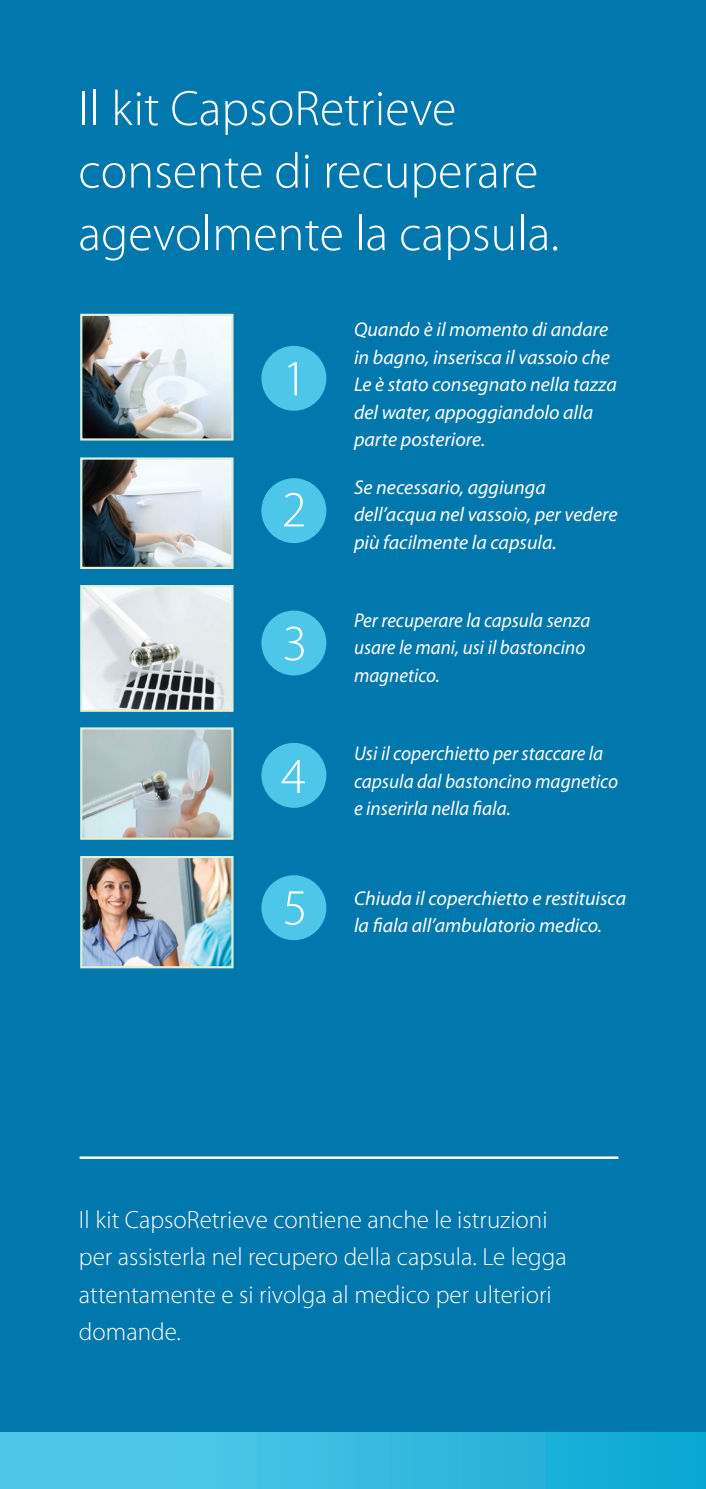
<style>
.page{position:relative;width:706px;height:1489px;background:#fff}
.page>*{position:absolute;margin:0;border:0;box-sizing:border-box;transform-origin:0 0}
.t1{font:300 51px "Myriad Pro";color:#fff}
.t2{font:300 50px/62.5px "Myriad Pro";color:#fff}
.t3{font:300 25px/37.5px "Myriad Pro";color:#fff}
.t4{font:italic 20px/27.5px "Myriad Pro";color:#fff}
.t5{font:italic 20px/27.5px "Myriad Pro";color:#fff;scale:.96 1}
.t6{font:italic 20px/27.5px "Myriad Pro";color:#fff;scale:.95 1}
</style>
<div class="page">
<div style="left:0;top:0;width:705px;height:1488px;background:#0078ae"></div>
<hr style="left:79px;top:1156px;width:539px;height:2px;background:#fff">
<div style="left:261px;top:346px;width:65px;height:65px;background:#4dc7e9;border-radius:50%"></div>
<div style="left:261px;top:478px;width:65px;height:65px;background:#4dc7e9;border-radius:50%"></div>
<div style="left:261px;top:610px;width:65px;height:65px;background:#4dc7e9;border-radius:50%"></div>
<div style="left:261px;top:742px;width:65px;height:65px;background:#4dc7e9;border-radius:50%"></div>
<div style="left:261px;top:875px;width:65px;height:65px;background:#4dc7e9;border-radius:50%"></div>
<img style="left:83px;top:317px;width:147px;height:120px">
<div style="left:80px;top:314px;width:153px;height:126px;border:2px solid #e1efd4"></div>
<img style="left:83px;top:460px;width:147px;height:106px">
<div style="left:80px;top:457px;width:153px;height:112px;border:2px solid #e1efd4"></div>
<img style="left:83px;top:588px;width:147px;height:120px">
<div style="left:80px;top:585px;width:153px;height:126px;border:2px solid #e1efd4"></div>
<img style="left:83px;top:730px;width:147px;height:106px">
<div style="left:80px;top:727px;width:153px;height:112px;border:2px solid #e1efd4"></div>
<img style="left:83px;top:859px;width:147px;height:106px">
<div style="left:80px;top:856px;width:153px;height:112px;border:2px solid #e1efd4"></div>
<div style="left:0;top:1432px;width:705px;height:56px;background:linear-gradient(to right,#5bcded,#0fa9d3)"></div>
<p class="t2" style="left:78px;top:77px;width:482px">Il kit CapsoRetrieve consente di recuperare agevolmente la capsula.</p>
<p class="t1" style="left:282px;top:347px;width:26px">1</p>
<p class="t1" style="left:281px;top:478px;width:26px">2</p>
<p class="t1" style="left:282px;top:612px;width:26px">3</p>
<p class="t1" style="left:281px;top:745px;width:26px">4</p>
<p class="t1" style="left:282px;top:876px;width:26px">5</p>
<p class="t4" style="left:354px;top:315px;width:264px">Quando è il momento di andare in bagno, inserisca il vassoio che<br>Le è stato consegnato nella tazza del water, appoggiandolo alla parte posteriore.</p>
<p class="t4" style="left:354px;top:473px;width:265px">Se necessario, aggiunga dell’acqua nel vassoio, per vedere più facilmente la capsula.</p>
<p class="t6" style="left:354px;top:606px;width:250px">Per recuperare la capsula senza usare le mani, usi il bastoncino magnetico.</p>
<p class="t5" style="left:354px;top:739px;width:276px">Usi il coperchietto per staccare la capsula dal bastoncino magnetico e inserirla nella fiala.</p>
<p class="t4" style="left:354px;top:883px;width:273px">Chiuda il coperchietto e restituisca la fiala all’ambulatorio medico.</p>
<p class="t3" style="left:79px;top:1200px;width:489px">Il kit CapsoRetrieve contiene anche le istruzioni per assisterla nel recupero della capsula. Le legga attentamente e si rivolga al medico per ulteriori domande.</p>
</div>
